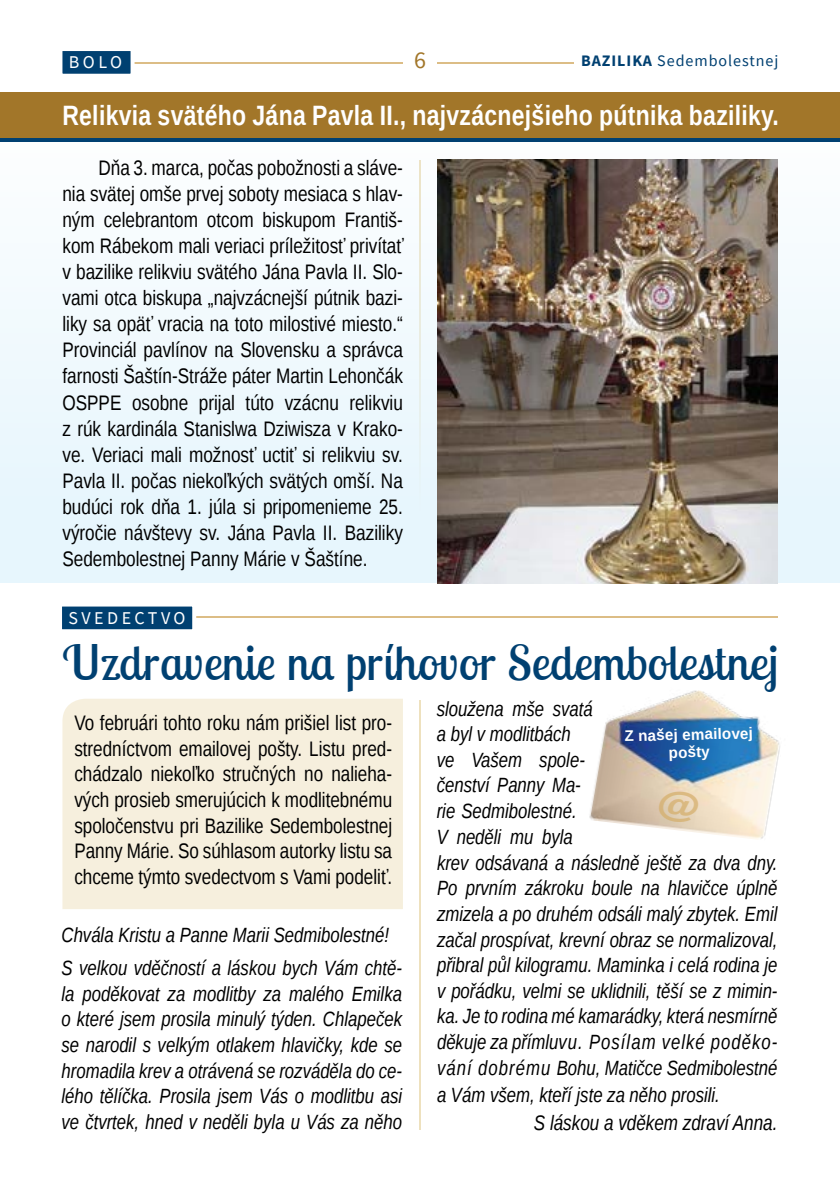
<style>
.page{position:relative;width:840px;height:1191px;background:#fff}
.page>*{position:absolute;margin:0;border:0;box-sizing:border-box;transform-origin:0 0}
.t1{font:48px "Lobster Two";letter-spacing:.015em;color:#004071}
.t2{font:700 28px "Liberation Sans Narrow";letter-spacing:.01em;color:#fff}
.t3{font:24px "Source Sans Pro";color:#a27629}
.t4{font:21px/26px "Liberation Sans Narrow";color:#000;text-align:justify}
.t5{font:italic 21px "Liberation Sans Narrow";color:#000}
.t6{font:italic 20.6px/25.6px "Liberation Sans Narrow";color:#000}
.t7{font:18px "Source Sans Pro";letter-spacing:.19em;color:#fff}
.t8{font:16px "Source Sans Pro";letter-spacing:.06em;color:#004071}
.t9{font:700 15.4px/17.8px "Liberation Sans Narrow";color:#fff;text-align:center;scale:1.2 1}
.s1{font-weight:700}
</style>
<div class="page">
<hr style="left:62px;top:62px;width:341px;height:2px;background:#d4ad68">
<hr style="left:437px;top:62px;width:136px;height:2px;background:#d4ad68">
<hr style="left:419px;top:97px;width:1px;height:1032px;background:#eee1be">
<div style="left:402px;top:554px;width:34px;height:145px;background:#fff"></div>
<div style="left:0;top:110px;width:839px;height:473px;background:#f0f9fd"></div>
<svg style="left:62px;top:51px;width:74px;height:23px;background:#17517d"></svg>
<div style="left:62px;top:699px;width:341px;height:210px;background:#f6efdd"></div>
<img style="left:589px;top:690px;width:191px;height:149px">
<div style="left:0;top:92px;width:839px;height:46px;background:#a27629"></div>
<img style="left:437px;top:159px;width:339px;height:424px">
<hr style="left:0;top:138px;width:839px;height:3px;background:#004071">
<hr style="left:68px;top:616px;width:709px;height:2px;background:#d4ad68">
<svg style="left:62px;top:606px;width:136px;height:24px;background:#18527e"></svg>
<svg style="left:657px;top:789px;width:43px;height:35px;background:#e4d2b8"></svg>
<p class="t7" style="left:69px;top:51px;width:55px">BOLO</p>
<p class="t3" style="left:414px;top:45px;width:13px">6</p>
<p class="t8" style="left:580px;top:51px;width:199px"><span class="s1">BAZILIKA</span> Sedembolestnej</p>
<h2 class="t2" style="left:62px;top:96px;width:717px">Relikvia svätého Jána Pavla II., najvzácnejšieho pútnika baziliky.</h2>
<p class="t4" style="left:62px;top:156px;width:342px;text-indent:36px">Dňa 3. marca, počas pobožnosti a sláve&shy;nia svätej omše prvej soboty mesiaca s hlav&shy;ným celebrantom otcom biskupom Františ&shy;kom Rábekom mali veriaci príležitosť privítať v bazilike relikviu svätého Jána Pavla II. Slo&shy;vami otca biskupa „najvzácnejší pútnik bazi&shy;liky sa opäť vracia na toto milostivé miesto.“ Provinciál pavlínov na Slovensku a správca farnosti Šaštín-Stráže páter Martin Lehončák OSPPE osobne prijal túto vzácnu relikviu z rúk kardinála Stanislwa Dziwisza v Krako&shy;ve. Veriaci mali možnosť uctiť si relikviu sv.<br>Pavla II. počas niekoľkých svätých omší. Na budúci rok dňa 1. júla si pripomenieme 25. výročie návštevy sv. Jána Pavla II. Baziliky Sedembolestnej Panny Márie v Šaštíne.</p>
<p class="t7" style="left:68px;top:606px;width:118px">SVEDECTVO</p>
<h1 class="t1" style="left:62px;top:632px;width:716px">Uzdravenie na príhovor Sedembolestnej</h1>
<p class="t4" style="left:74px;top:711px;width:319px">Vo februári tohto roku nám prišiel list pro&shy;stredníctvom emailovej pošty. Listu pred&shy;chádzalo niekoľko stručných no nalieha&shy;vých prosieb smerujúcich k modlitebnému spoločenstvu pri Bazilike Sedembolestnej Panny Márie. So súhlasom autorky listu sa chceme týmto svedectvom s Vami podeliť.</p>
<p class="t6" style="left:62px;top:917px;width:342px;line-height:33.6px">Chvála Kristu a Panne Marii Sedmibolestné!<br>S velkou vděčností a láskou bych Vám chtě-</p>
<p class="t6" style="left:62px;top:980px;width:342px;text-align:justify">la poděkovat za modlitby za malého Emilka o které jsem prosila minulý týden. Chlapeček se narodil s velkým otlakem hlavičky, kde se hromadila krev a otrávená se rozváděla do ce&shy;lého tělíčka. Prosila jsem Vás o modlitbu asi ve čtvrtek, hned v neděli byla u Vás za něho</p>
<p class="t6" style="left:436px;top:695px;width:157px">sloužena mše svatá a byl v modlitbách ve Vašem spole&shy;čenství Panny Ma&shy;rie Sedmibolestné.<br>V neděli mu byla</p>
<p class="t9" style="left:624px;top:726px;width:108px;rotate:-1deg">Z našej emailovej pošty</p>
<p class="t6" style="left:437px;top:849px;width:342px;text-align:justify">krev odsávaná a následně ještě za dva dny.<br>Po prvním zákroku boule na hlavičce úplně zmizela a po druhém odsáli malý zbytek. Emil začal prospívat, krevní obraz se normalizoval, přibral půl kilogramu. Maminka i celá rodina je v pořádku, velmi se uklidnili, těší se z mimin&shy;ka. Je to rodina mé kamarádky, která nesmírně děkuje za přímluvu. Posílam velké poděko&shy;vání dobrému Bohu, Matičce Sedmibolestné a Vám všem, kteří jste za něho prosili.</p>
<p class="t5" style="left:533px;top:1108px;width:245px">S láskou a vděkem zdraví Anna.</p>
</div>
